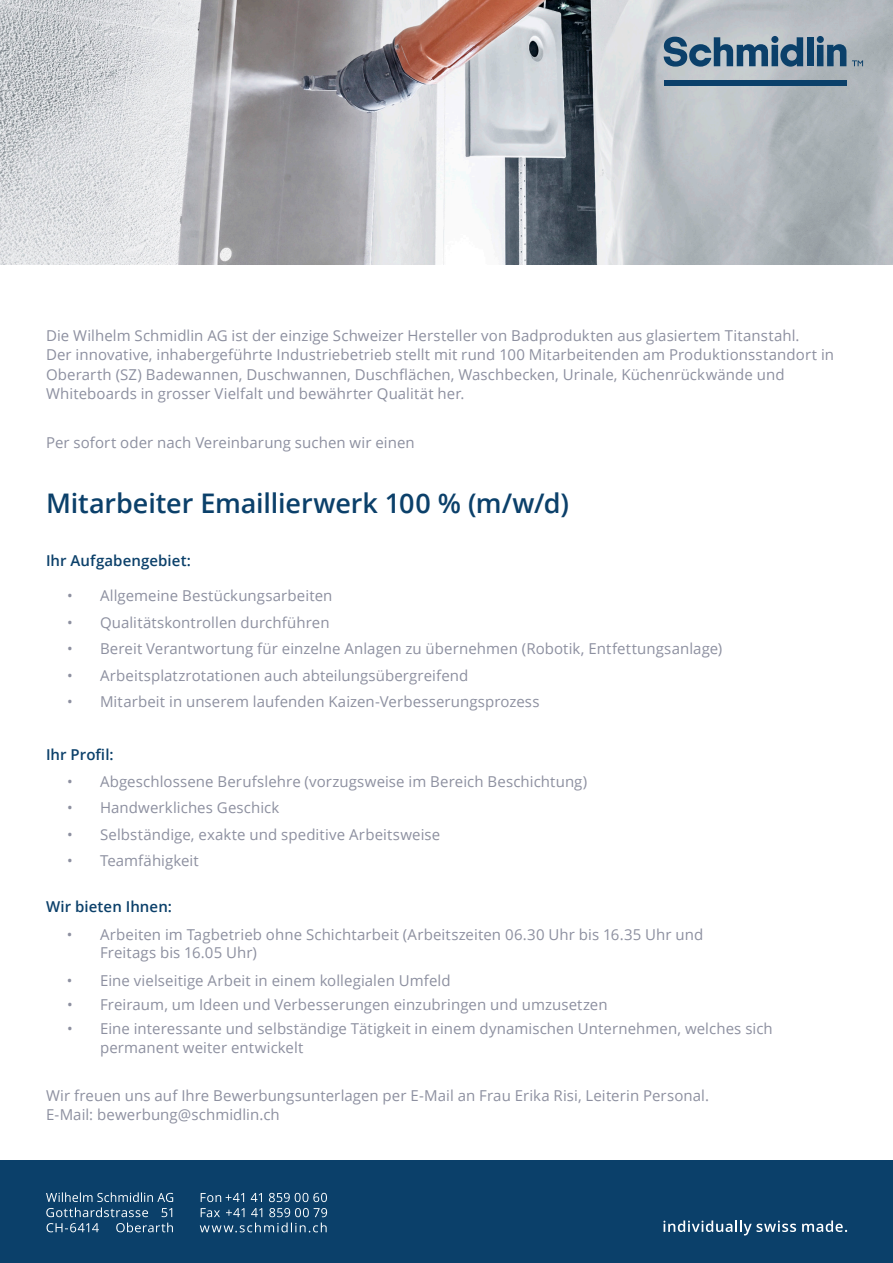
<style>
.page{position:relative;width:893px;height:1263px;background:#fff}
.page>*{position:absolute;margin:0;border:0;box-sizing:border-box;transform-origin:0 0}
.t1{font:600 27px "Open Sans";letter-spacing:-.005em;color:#0b406a}
.t2{font:15px/19.5px "Open Sans";letter-spacing:.005em;color:#8d90a0}
.t3{font:600 15px "Open Sans";letter-spacing:.005em;color:#0b406a}
</style>
<div class="page">
<img style="left:0;top:0;width:893px;height:265px">
<div style="left:0;top:1161px;width:893px;height:102px;background:#0b406a"></div>
<svg style="left:663px;top:1220px;width:133px;height:15px"></svg>
<svg style="left:802px;top:1220px;width:45px;height:12px"></svg>
<svg style="left:200px;top:1208px;width:127px;height:24px"></svg>
<svg style="left:201px;top:1193px;width:126px;height:9px"></svg>
<svg style="left:46px;top:1192px;width:127px;height:40px"></svg>
<div style="left:664px;top:81px;width:182px;height:5px;background:#0b406a"></div>
<div style="left:807px;top:37px;width:6px;height:29px;background:#0b406a"></div>
<svg style="left:817px;top:36px;width:29px;height:30px"></svg>
<svg style="left:852px;top:60px;width:11px;height:6px"></svg>
<svg style="left:664px;top:36px;width:139px;height:31px;background:#67849a"></svg>
<p class="t2" style="left:46px;top:325px;width:790px">Die Wilhelm Schmidlin AG ist der einzige Schweizer Hersteller von Badprodukten aus glasiertem Titanstahl.<br>Der innovative, inhabergeführte Industriebetrieb stellt mit rund 100 Mitarbeitenden am Produktionsstandort in Oberarth (SZ) Badewannen, Duschwannen, Duschflächen, Waschbecken, Urinale, Küchenrückwände und Whiteboards in grosser Vielfalt und bewährter Qualität her.</p>
<p class="t2" style="left:46px;top:433px;width:370px">Per sofort oder nach Vereinbarung suchen wir einen</p>
<h1 class="t1" style="left:46px;top:485px;width:524px">Mitarbeiter Emaillierwerk 100 % (m/w/d)</h1>
<p class="t3" style="left:46px;top:550px;width:146px">Ihr Aufgabengebiet:</p>
<p class="t2" style="left:67px;top:585px;width:267px">• Allgemeine Bestückungsarbeiten</p>
<p class="t2" style="left:67px;top:612px;width:264px">• Qualitätskontrollen durchführen</p>
<p class="t2" style="left:67px;top:639px;width:656px">• Bereit Verantwortung für einzelne Anlagen zu übernehmen (Robotik, Entfettungsanlage)</p>
<p class="t2" style="left:67px;top:665px;width:403px">• Arbeitsplatzrotationen auch abteilungsübergreifend</p>
<p class="t2" style="left:67px;top:692px;width:474px">• Mitarbeit in unserem laufenden Kaizen-Verbesserungsprozess</p>
<p class="t3" style="left:46px;top:744px;width:69px">Ihr Profil:</p>
<p class="t2" style="left:67px;top:771px;width:522px">• Abgeschlossene Berufslehre (vorzugsweise im Bereich Beschichtung)</p>
<p class="t2" style="left:67px;top:798px;width:214px">• Handwerkliches Geschick</p>
<p class="t2" style="left:67px;top:824px;width:375px">• Selbständige, exakte und speditive Arbeitsweise</p>
<p class="t2" style="left:67px;top:851px;width:133px">• Teamfähigkeit</p>
<p class="t3" style="left:46px;top:896px;width:127px">Wir bieten Ihnen:</p>
<p class="t2" style="left:100px;top:925px;width:605px;line-height:18px;text-indent:-33px">• Arbeiten im Tagbetrieb ohne Schichtarbeit (Arbeitszeiten 06.30 Uhr bis 16.35 Uhr und<br>Freitags bis 16.05 Uhr)</p>
<p class="t2" style="left:67px;top:971px;width:385px">• Eine vielseitige Arbeit in einem kollegialen Umfeld</p>
<p class="t2" style="left:67px;top:994px;width:542px">• Freiraum, um Ideen und Verbesserungen einzubringen und umzusetzen</p>
<p class="t2" style="left:100px;top:1018px;width:674px;text-indent:-33px">• Eine interessante und selbständige Tätigkeit in einem dynamischen Unternehmen, welches sich permanent weiter entwickelt</p>
<p class="t2" style="left:46px;top:1085px;width:665px">Wir freuen uns auf Ihre Bewerbungsunterlagen per E-Mail an Frau Erika Risi, Leiterin Personal.<br>E-Mail: bewerbung@schmidlin.ch</p>
</div>
